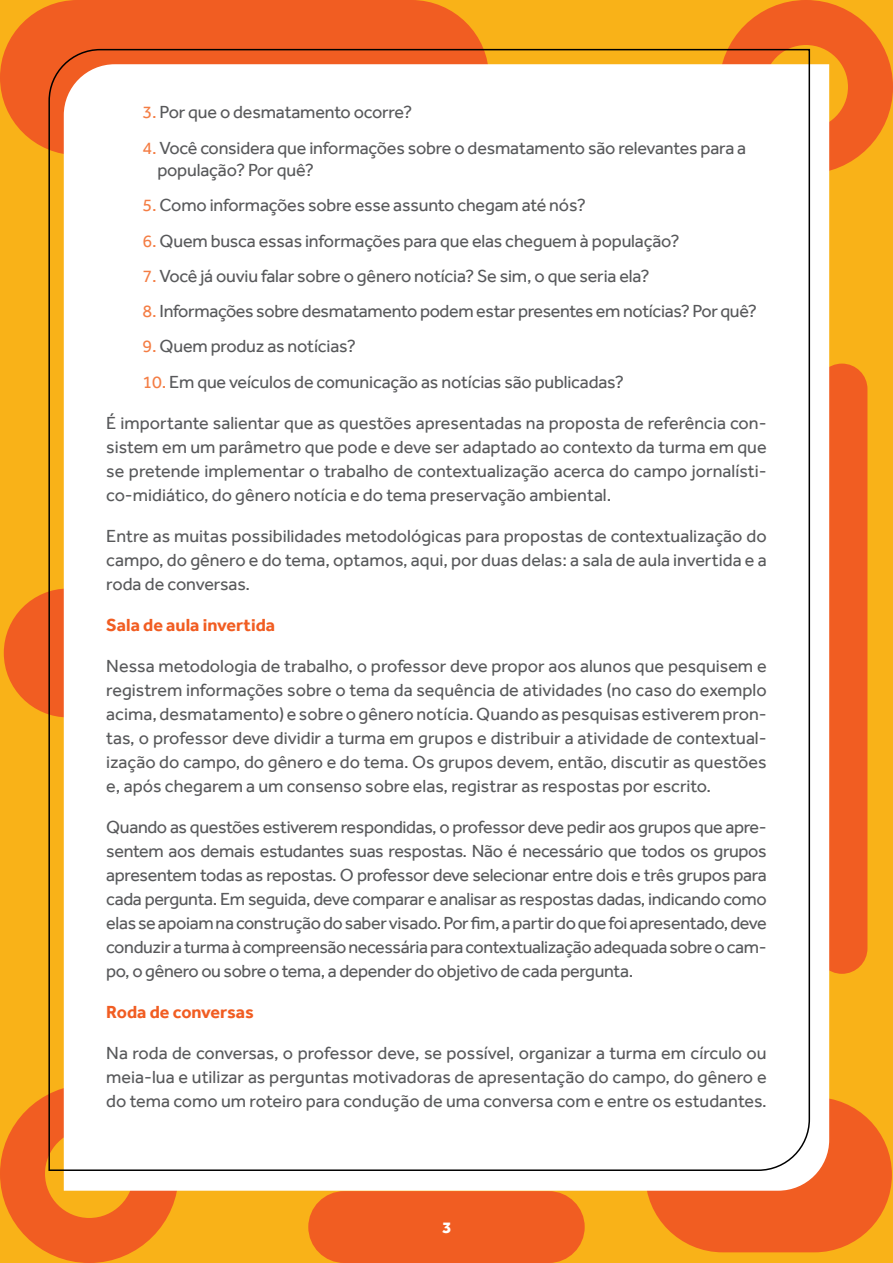
<style>
.page{position:relative;width:893px;height:1263px;background:#f9b218}
.page>*{position:absolute;margin:0;border:0;box-sizing:border-box;transform-origin:0 0}
.t1{font:18px/24px "Effra";letter-spacing:-.01em;color:#58595b;text-align:justify}
.t2{font:700 18px "Effra";color:#f15d22}
.t3{font:800 16.5px "Effra";color:#fff}
.s1{color:#f47d44}
</style>
<div class="page">
<div style="left:0;top:0;width:489px;height:155px;background:#f15d22;border-radius:78px"></div>
<div style="left:645px;top:1097px;width:247px;height:155px;background:#f15d22;border-radius:78px"></div>
<div style="left:816px;top:364px;width:51px;height:610px;background:#f15d22;border-radius:26px"></div>
<div style="left:308px;top:1191px;width:277px;height:72px;background:#f15d22;border-radius:36px"></div>
<svg style="left:0;top:66px;width:1px;height:23px"></svg>
<div style="left:719px;top:0;width:174px;height:174px;border:45px solid #f15d22;border-radius:50%"></div>
<div style="left:0;top:1084px;width:179px;height:179px;border:45px solid #f15d22;border-radius:50%"></div>
<div style="left:4px;top:588px;width:129px;height:129px;background:#f15d22;border-radius:50%"></div>
<div style="left:64px;top:64px;width:765px;height:1127px;background:#fff"></div>
<div style="left:48px;top:48px;width:763px;height:1124px;background:#fff"></div>
<p class="t1" style="left:142px;top:100px;width:271px"><span class="s1">3.</span> Por que o desmatamento ocorre?</p>
<p class="t1" style="left:157px;top:136px;width:590px;line-height:22.5px;text-indent:-15px"><span class="s1">4.</span> Você considera que informações sobre o desmatamento são relevantes para a população? Por quê?</p>
<p class="t1" style="left:142px;top:193px;width:445px"><span class="s1">5.</span> Como informações sobre esse assunto chegam até nós?</p>
<p class="t1" style="left:142px;top:228px;width:539px"><span class="s1">6.</span> Quem busca essas informações para que elas cheguem à população?</p>
<p class="t1" style="left:142px;top:264px;width:509px"><span class="s1">7.</span> Você já ouviu falar sobre o gênero notícia? Se sim, o que seria ela?</p>
<p class="t1" style="left:142px;top:299px;width:616px"><span class="s1">8.</span> Informações sobre desmatamento podem estar presentes em notícias? Por quê?</p>
<p class="t1" style="left:142px;top:334px;width:215px"><span class="s1">9.</span> Quem produz as notícias?</p>
<p class="t1" style="left:142px;top:369px;width:483px"><span class="s1">10.</span> Em que veículos de comunicação as notícias são publicadas?</p>
<p class="t1" style="left:106px;top:410px;width:662px">É importante salientar que as questões apresentadas na proposta de referência con&shy;sistem em um parâmetro que pode e deve ser adaptado ao contexto da turma em que se pretende implementar o trabalho de contextualização acerca do campo jornalísti&shy;co-midiático, do gênero notícia e do tema preservação ambiental.</p>
<p class="t1" style="left:106px;top:523px;width:662px">Entre as muitas possibilidades metodológicas para propostas de contextualização do campo, do gênero e do tema, optamos, aqui, por duas delas: a sala de aula invertida e a roda de conversas.</p>
<p class="t2" style="left:106px;top:614px;width:170px">Sala de aula invertida</p>
<p class="t1" style="left:106px;top:653px;width:662px">Nessa metodologia de trabalho, o professor deve propor aos alunos que pesquisem e registrem informações sobre o tema da sequência de atividades (no caso do exemplo acima, desmatamento) e sobre o gênero notícia. Quando as pesquisas estiverem pron&shy;tas, o professor deve dividir a turma em grupos e distribuir a atividade de contextual&shy;ização do campo, do gênero e do tema. Os grupos devem, então, discutir as questões e, após chegarem a um consenso sobre elas, registrar as respostas por escrito.</p>
<p class="t1" style="left:106px;top:814px;width:662px">Quando as questões estiverem respondidas, o professor deve pedir aos grupos que apre&shy;sentem aos demais estudantes suas respostas. Não é necessário que todos os grupos apresentem todas as repostas. O professor deve selecionar entre dois e três grupos para cada pergunta. Em seguida, deve comparar e analisar as respostas dadas, indicando como elas se apoiam na construção do saber visado. Por fim, a partir do que foi apresentado, deve conduzir a turma à compreensão necessária para contextualização adequada sobre o cam&shy;po, o gênero ou sobre o tema, a depender do objetivo de cada pergunta.</p>
<p class="t2" style="left:106px;top:1001px;width:149px">Roda de conversas</p>
<p class="t1" style="left:106px;top:1040px;width:662px">Na roda de conversas, o professor deve, se possível, organizar a turma em círculo ou meia-lua e utilizar as perguntas motivadoras de apresentação do campo, do gênero e do tema como um roteiro para condução de uma conversa com e entre os estudantes.</p>
<p class="t3" style="left:442px;top:1217px;width:10px">3</p>
</div>
